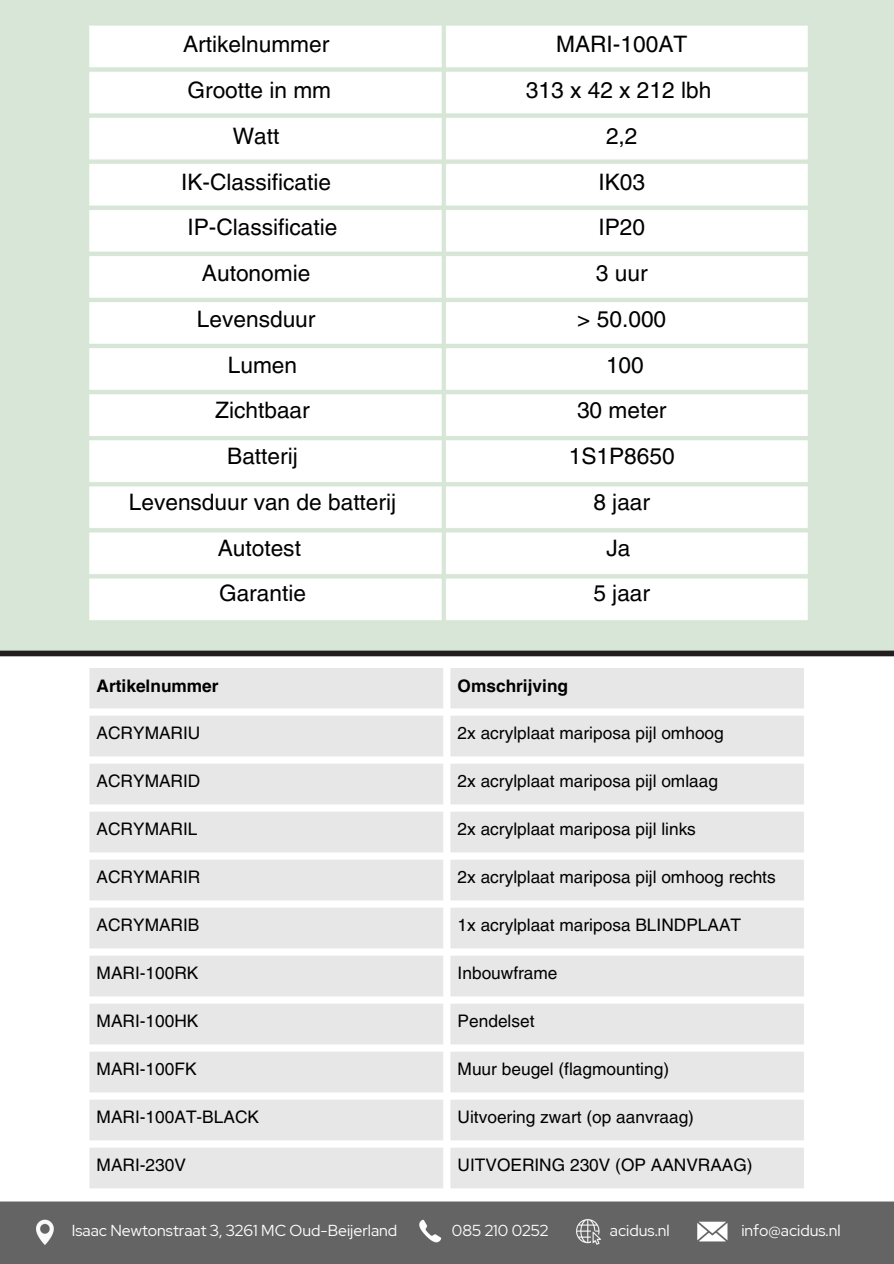
<style>
.page{position:relative;width:894px;height:1264px;background:#fff}
.page>*{position:absolute;margin:0;border:0;box-sizing:border-box;transform-origin:0 0}
.t1{font:22.65px/45.8px "Helvetica LT Pro";color:#000;text-align:center}
.t2{font:17.25px "Helvetica LT Pro";color:#000}
.t3{font:700 17.25px "Helvetica LT Pro";color:#000}
.t4{font:15.9px "Red Hat Display";color:#fdfefe}
</style>
<div class="page">
<img style="left:0;top:0;width:893px;height:657px">
<svg style="left:89px;top:668px;width:715px;height:520px;fill:#e7e7e7"></svg>
<div style="left:0;top:1201px;width:893px;height:62px;background:#646464"></div>
<p class="t1" style="left:129px;top:24px;width:269px">Artikelnummer<br>Grootte in mm<br>Watt<br>IK-Classificatie<br>IP-Classificatie<br>Autonomie<br>Levensduur<br>Lumen<br>Zichtbaar<br>Batterij<br>Levensduur van de batterij<br>Autotest<br>Garantie</p>
<h2 class="t3" style="left:97px;top:679px;width:123px">Artikelnummer</h2>
<h2 class="t2" style="left:97px;top:726px;width:105px">ACRYMARIU</h2>
<h2 class="t2" style="left:97px;top:774px;width:105px">ACRYMARID</h2>
<h2 class="t2" style="left:97px;top:822px;width:102px">ACRYMARIL</h2>
<h2 class="t2" style="left:97px;top:870px;width:105px">ACRYMARIR</h2>
<h2 class="t2" style="left:97px;top:918px;width:104px">ACRYMARIB</h2>
<h2 class="t2" style="left:97px;top:966px;width:103px">MARI-100RK</h2>
<h2 class="t2" style="left:97px;top:1015px;width:103px">MARI-100HK</h2>
<h2 class="t2" style="left:97px;top:1062px;width:101px">MARI-100FK</h2>
<h2 class="t2" style="left:97px;top:1110px;width:164px">MARI-100AT-BLACK</h2>
<h3 class="t2" style="left:97px;top:1158px;width:91px">MARI-230V</h3>
<p class="t1" style="left:525px;top:24px;width:187px">MARI-100AT<br>313 x 42 x 212 lbh<br>2,2<br>IK03<br>IP20<br>3 uur<br>&gt; 50.000<br>100<br>30 meter<br>1S1P8650<br>8 jaar<br>Ja<br>5 jaar</p>
<p class="t3" style="left:457px;top:679px;width:112px">Omschrijving</p>
<p class="t2" style="left:457px;top:726px;width:267px">2x acrylplaat mariposa pijl omhoog</p>
<p class="t2" style="left:457px;top:774px;width:262px">2x acrylplaat mariposa pijl omlaag</p>
<p class="t2" style="left:457px;top:822px;width:240px">2x acrylplaat mariposa pijl links</p>
<p class="t2" style="left:457px;top:870px;width:319px">2x acrylplaat mariposa pijl omhoog rechts</p>
<p class="t2" style="left:457px;top:918px;width:285px">1x acrylplaat mariposa BLINDPLAAT</p>
<p class="t2" style="left:457px;top:966px;width:101px">Inbouwframe</p>
<p class="t2" style="left:457px;top:1014px;width:78px">Pendelset</p>
<p class="t2" style="left:457px;top:1062px;width:213px">Muur beugel (flagmounting)</p>
<p class="t2" style="left:457px;top:1110px;width:238px">Uitvoering zwart (op aanvraag)</p>
<h2 class="t2" style="left:457px;top:1158px;width:296px">UITVOERING 230V (OP AANVRAAG)</h2>
<p class="t4" style="left:72px;top:1219px;width:327px">Isaac Newtonstraat 3, 3261 MC Oud-Beijerland</p>
<h1 class="t4" style="left:452px;top:1219px;width:98px">085 210 0252</h1>
<h1 class="t4" style="left:609px;top:1219px;width:61px">acidus.nl</h1>
<h3 class="t4" style="left:741px;top:1219px;width:101px">info@acidus.nl</h3>
</div>
